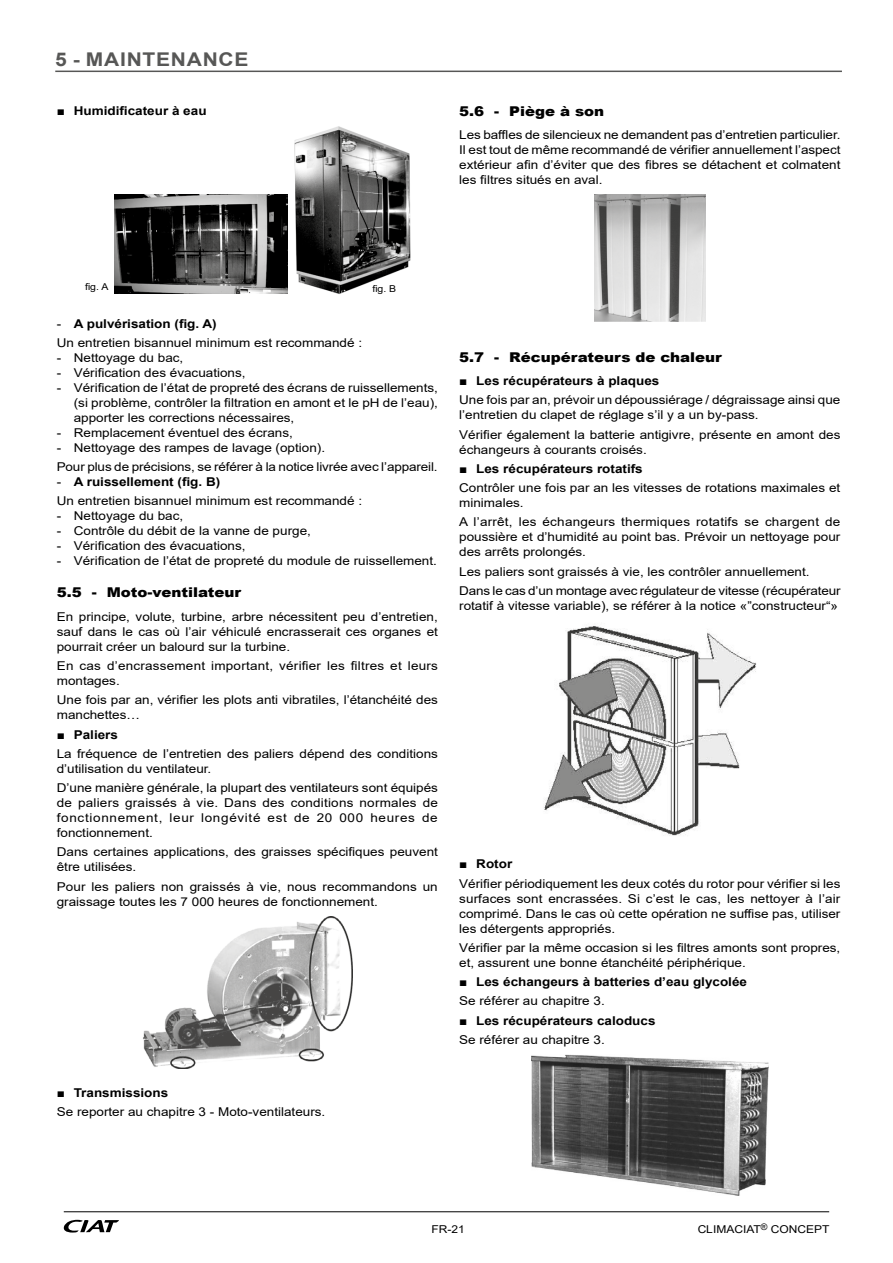
<style>
.page{position:relative;width:893px;height:1263px;background:#fff}
.page>*{position:absolute;margin:0;border:0;box-sizing:border-box;transform-origin:0 0}
.t1{font:700 18.9px "Arial";letter-spacing:.035em;color:#575756;scale:1.11 1}
.t2{font:900 13.5px "Arial";color:#000;scale:1.11 1}
.t3{font:12.15px/15px "Arial";color:#000;scale:1.11 1}
.t4{font:700 12.15px/19.2px "Arial";color:#000;scale:1.11 1}
.t5{font:10.8px "Arial";color:#000;scale:1.11 1}
.t6{font:9.45px "Arial";color:#000;scale:1.11 1}
.s1{font-weight:400}
.s2{font-weight:700}
</style>
<div class="page">
<svg style="left:64px;top:1220px;width:55px;height:12px"></svg>
<hr style="left:64px;top:1211px;width:765px;height:1px;background:#000">
<img style="left:115px;top:195px;width:172px;height:98px">
<img style="left:294px;top:126px;width:117px;height:168px">
<img style="left:143px;top:916px;width:209px;height:153px">
<img style="left:594px;top:195px;width:112px;height:126px">
<img style="left:544px;top:626px;width:212px;height:210px">
<img style="left:531px;top:1054px;width:237px;height:141px">
<hr style="left:55px;top:71px;width:787px;height:1px;background:#575756">
<h1 class="t1" style="left:55px;top:46px;width:176px">5 - MAINTENANCE</h1>
<p class="t4" style="left:57px;top:101px;width:136px"><span class="s1">■</span> Humidificateur à eau</p>
<p class="t2" style="left:459px;top:101px;width:132px">5.6 - Piège à son</p>
<p class="t3" style="left:459px;top:127px;width:345px;text-align:justify">Les baffles de silencieux ne demandent pas d’entretien particulier.<br>Il est tout de même recommandé de vérifier annuellement l’aspect extérieur afin d’éviter que des fibres se détachent et colmatent les filtres situés en aval.</p>
<p class="t6" style="left:85px;top:280px;width:23px">fig. A</p>
<p class="t6" style="left:372px;top:282px;width:23px">fig. B</p>
<p class="t3" style="left:57px;top:314px;width:277px;line-height:19.2px">- <span class="s2">A pulvérisation (fig. A)<br></span>Un entretien bisannuel minimum est recommandé :</p>
<p class="t3" style="left:57px;top:350px;width:116px">- Nettoyage du bac,</p>
<p class="t3" style="left:57px;top:365px;width:172px">- Vérification des évacuations,</p>
<p class="t3" style="left:74px;top:380px;width:330px;text-align:justify;text-indent:-17px">- Vérification de l’état de propreté des écrans de ruissellements, (si problème, contrôler la filtration en amont et le pH de l’eau), apporter les corrections nécessaires,</p>
<p class="t3" style="left:57px;top:425px;width:214px">- Remplacement éventuel des écrans,</p>
<p class="t3" style="left:57px;top:438px;width:345px;line-height:19.2px">- Nettoyage des rampes de lavage (option).<br>Pour plus de précisions, se référer à la notice livrée avec l’appareil.</p>
<p class="t3" style="left:57px;top:472px;width:277px;line-height:19.2px">- <span class="s2">A ruissellement (fig. B)<br></span>Un entretien bisannuel minimum est recommandé :</p>
<p class="t3" style="left:57px;top:508px;width:116px">- Nettoyage du bac,</p>
<p class="t3" style="left:57px;top:523px;width:230px">- Contrôle du débit de la vanne de purge,</p>
<p class="t3" style="left:57px;top:538px;width:172px">- Vérification des évacuations,</p>
<p class="t3" style="left:57px;top:553px;width:344px">- Vérification de l’état de propreté du module de ruissellement.</p>
<p class="t2" style="left:57px;top:583px;width:168px">5.5 - Moto-ventilateur</p>
<p class="t3" style="left:57px;top:609px;width:345px;text-align:justify">En principe, volute, turbine, arbre nécessitent peu d’entretien, sauf dans le cas où l’air véhiculé encrasserait ces organes et pourrait créer un balourd sur la turbine.</p>
<p class="t3" style="left:57px;top:658px;width:345px">En cas d’encrassement important, vérifier les filtres et leurs montages.</p>
<p class="t3" style="left:57px;top:692px;width:345px">Une fois par an, vérifier les plots anti vibratiles, l’étanchéité des manchettes…</p>
<p class="t3" style="left:57px;top:725px;width:345px;line-height:19.2px">■ <span class="s2">Paliers<br></span>La fréquence de l’entretien des paliers dépend des conditions</p>
<p class="t3" style="left:57px;top:759px;width:345px;line-height:19.2px">d’utilisation du ventilateur.<br>D’une manière générale, la plupart des ventilateurs sont équipés</p>
<p class="t3" style="left:57px;top:795px;width:345px;text-align:justify">de paliers graissés à vie. Dans des conditions normales de fonctionnement, leur longévité est de 20 000 heures de fonctionnement.</p>
<p class="t3" style="left:57px;top:845px;width:345px">Dans certaines applications, des graisses spécifiques peuvent être utilisées.</p>
<p class="t3" style="left:57px;top:879px;width:345px">Pour les paliers non graissés à vie, nous recommandons un graissage toutes les 7 000 heures de fonctionnement.</p>
<p class="t3" style="left:57px;top:1082px;width:243px;line-height:19.2px">■ <span class="s2">Transmissions<br></span>Se reporter au chapitre 3 - Moto-ventilateurs.</p>
<p class="t2" style="left:459px;top:347px;width:238px">5.7 - Récupérateurs de chaleur</p>
<p class="t3" style="left:459px;top:371px;width:345px;line-height:19.2px">■ <span class="s2">Les récupérateurs à plaques<br></span>Une fois par an, prévoir un dépoussiérage / dégraissage ainsi que</p>
<p class="t3" style="left:459px;top:405px;width:345px;line-height:19.2px">l’entretien du clapet de réglage s’il y a un by-pass.<br>Vérifier également la batterie antigivre, présente en amont des</p>
<p class="t3" style="left:459px;top:442px;width:170px">échangeurs à courants croisés.</p>
<p class="t3" style="left:459px;top:459px;width:345px;line-height:19.2px">■ <span class="s2">Les récupérateurs rotatifs<br></span>Contrôler une fois par an les vitesses de rotations maximales et</p>
<p class="t3" style="left:459px;top:493px;width:345px;line-height:19.2px">minimales.<br>A l’arrêt, les échangeurs thermiques rotatifs se chargent de</p>
<p class="t3" style="left:459px;top:530px;width:345px">poussière et d’humidité au point bas. Prévoir un nettoyage pour des arrêts prolongés.</p>
<p class="t3" style="left:459px;top:562px;width:345px;line-height:19.2px">Les paliers sont graissés à vie, les contrôler annuellement.<br>Dans le cas d’un montage avec régulateur de vitesse (récupérateur</p>
<p class="t3" style="left:459px;top:598px;width:343px">rotatif à vitesse variable), se référer à la notice «”constructeur“»</p>
<p class="t3" style="left:459px;top:854px;width:345px;line-height:19.2px">■ <span class="s2">Rotor<br></span>Vérifier périodiquement les deux cotés du rotor pour vérifier si les</p>
<p class="t3" style="left:459px;top:891px;width:345px;text-align:justify">surfaces sont encrassées. Si c’est le cas, les nettoyer à l’air comprimé. Dans le cas où cette opération ne suffise pas, utiliser les détergents appropriés.</p>
<p class="t3" style="left:459px;top:940px;width:345px">Vérifier par la même occasion si les filtres amonts sont propres, et, assurent une bonne étanchéité périphérique.</p>
<p class="t4" style="left:459px;top:972px;width:261px"><span class="s1">■</span> Les échangeurs à batteries d’eau glycolée<br><span class="s1">Se référer au chapitre 3.</span></p>
<p class="t4" style="left:459px;top:1011px;width:178px"><span class="s1">■</span> Les récupérateurs caloducs<br><span class="s1">Se référer au chapitre 3.</span></p>
<p class="t5" style="left:431px;top:1221px;width:32px">FR-21</p>
<p class="t5" style="left:698px;top:1221px;width:120px">CLIMACIAT<sup>®</sup> CONCEPT</p>
</div>
